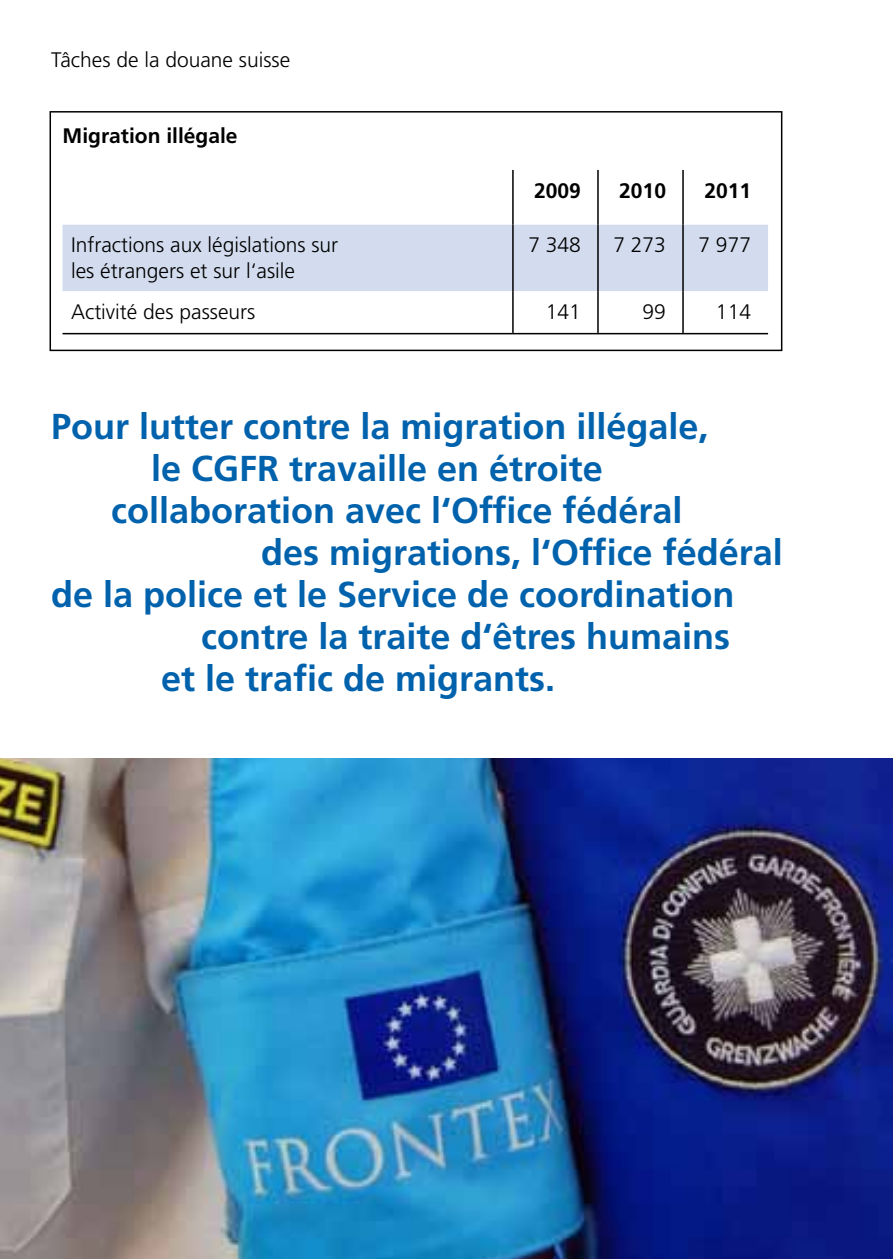
<style>
.page{position:relative;width:893px;height:1259px;background:#fff}
.page>*{position:absolute;margin:0;border:0;box-sizing:border-box;transform-origin:0 0}
.t1{font:700 36px "Frutiger LT Std";color:#0062ac}
.t2{font:300 21px/25.2px "Frutiger LT Std";color:#000}
.t3{font:700 21px "Frutiger LT Std";color:#000}
</style>
<div class="page">
<div style="left:50px;top:111px;width:732px;height:240px;border:2px solid #000"></div>
<div style="left:63px;top:225px;width:705px;height:66px;background:#d3dcee"></div>
<hr style="left:512px;top:170px;width:2px;height:55px;background:#000">
<hr style="left:597px;top:170px;width:2px;height:55px;background:#000">
<hr style="left:682px;top:170px;width:2px;height:55px;background:#000">
<hr style="left:512px;top:225px;width:2px;height:66px;background:#000">
<hr style="left:597px;top:225px;width:2px;height:66px;background:#000">
<hr style="left:682px;top:225px;width:2px;height:66px;background:#000">
<hr style="left:512px;top:291px;width:2px;height:42px;background:#000">
<hr style="left:597px;top:291px;width:2px;height:42px;background:#000">
<hr style="left:682px;top:291px;width:2px;height:42px;background:#000">
<hr style="left:63px;top:333px;width:450px;height:1px;background:#000">
<hr style="left:513px;top:333px;width:85px;height:1px;background:#000">
<hr style="left:598px;top:333px;width:85px;height:1px;background:#000">
<hr style="left:683px;top:333px;width:85px;height:1px;background:#000">
<img style="left:0;top:759px;width:893px;height:500px">
<p class="t2" style="left:51px;top:47px;width:241px">Tâches de la douane suisse</p>
<p class="t3" style="left:63px;top:123px;width:177px">Migration illégale</p>
<p class="t3" style="left:534px;top:178px;width:48px">2009</p>
<p class="t3" style="left:619px;top:178px;width:48px">2010</p>
<p class="t3" style="left:704px;top:178px;width:48px">2011</p>
<p class="t2" style="left:71px;top:233px;width:269px">Infractions aux législations sur les étrangers et sur l‘asile</p>
<p class="t2" style="left:528px;top:233px;width:54px">7 348</p>
<p class="t2" style="left:613px;top:233px;width:54px">7 273</p>
<p class="t2" style="left:698px;top:233px;width:54px">7 977</p>
<p class="t2" style="left:71px;top:299px;width:186px">Activité des passeurs</p>
<p class="t2" style="left:546px;top:299px;width:37px">141</p>
<p class="t2" style="left:643px;top:299px;width:25px">99</p>
<p class="t2" style="left:716px;top:299px;width:37px">114</p>
<p class="t1" style="left:51px;top:405px;width:659px">Pour lutter contre la migration illégale,</p>
<p class="t1" style="left:151px;top:447px;width:453px">le CGFR travaille en étroite</p>
<p class="t1" style="left:111px;top:489px;width:573px">collaboration avec l‘Office fédéral</p>
<p class="t1" style="left:261px;top:531px;width:523px">des migrations, l‘Office fédéral</p>
<p class="t1" style="left:51px;top:573px;width:685px">de la police et le Service de coordination</p>
<p class="t1" style="left:201px;top:615px;width:530px">contre la traite d‘êtres humains</p>
<p class="t1" style="left:161px;top:658px;width:396px">et le trafic de migrants.</p>
</div>
